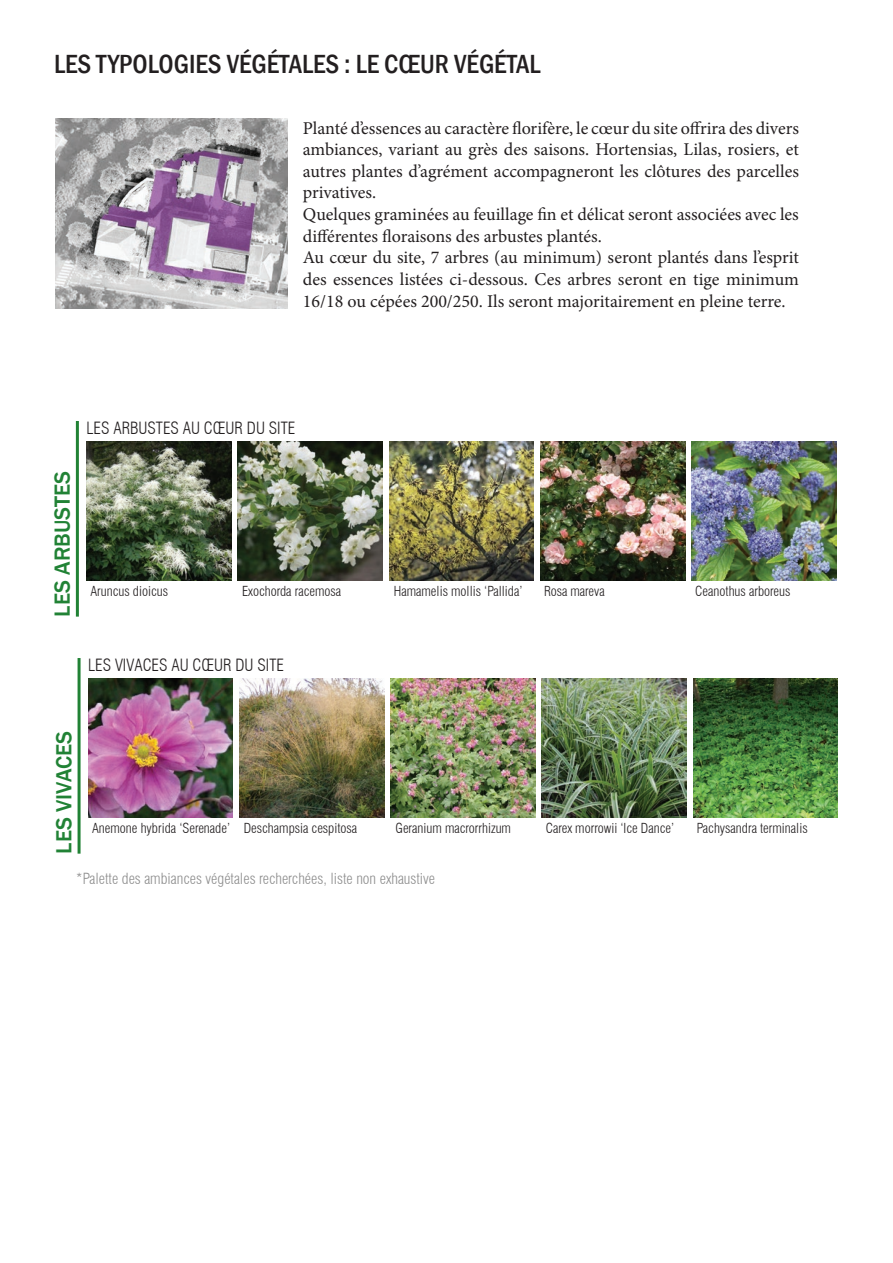
<style>
.page{position:relative;width:893px;height:1263px;background:#fff}
.page>*{position:absolute;margin:0;border:0;box-sizing:border-box;transform-origin:0 0}
.t1{font:500 condensed 27px "Franklin Gothic";color:#231f20}
.t2{font:500 22.5px "Franklin Gothic";color:#218235}
.t3{font:18px/21.6px "Minion Pro";color:#231f20}
.t4{font:300 condensed 16.5px "Swiss 721 BT";color:#231f20}
.t5{font:300 condensed 15px "Swiss 721 BT";color:#8e8e8e}
.t6{font:300 condensed 13.5px "Swiss 721 BT";color:#231f20}
</style>
<div class="page">
<img style="left:56px;top:118px;width:232px;height:191px">
<hr style="left:76px;top:421px;width:3px;height:196px;background:#218235">
<img style="left:87px;top:442px;width:144px;height:138px">
<img style="left:389px;top:442px;width:145px;height:138px">
<img style="left:238px;top:442px;width:145px;height:138px">
<img style="left:691px;top:442px;width:145px;height:138px">
<img style="left:540px;top:442px;width:145px;height:138px">
<hr style="left:78px;top:658px;width:3px;height:196px;background:#218235">
<img style="left:88px;top:679px;width:145px;height:138px">
<img style="left:391px;top:679px;width:144px;height:138px">
<img style="left:239px;top:679px;width:145px;height:138px">
<img style="left:693px;top:679px;width:145px;height:138px">
<img style="left:542px;top:679px;width:144px;height:138px">
<h1 class="t1" style="left:54px;top:46px;width:79px">LES TYPOLOGIES</h1>
<h1 class="t1" style="left:227px;top:46px;width:26px">VÉGÉTALES</h1>
<h1 class="t1" style="left:344px;top:46px;width:136px">: LE CŒUR VÉGÉTAL</h1>
<p class="t3" style="left:303px;top:117px;width:498px">Planté d’essences au caractère florifère, le cœur du site offrira des divers ambiances, variant au grès des saisons. Hortensias, Lilas, rosiers, et autres plantes d’agrément accompagneront les clôtures des parcelles privatives.<br>Quelques graminées au feuillage fin et délicat seront associées avec les différentes floraisons des arbustes plantés.<br>Au cœur du site, 7 arbres (au minimum) seront plantés dans l’esprit des essences listées ci-dessous. Ces arbres seront en tige minimum 16/18 ou cépées 200/250. Ils seront majoritairement en pleine terre.</p>
<p class="t2" style="left:48px;top:617px;width:147px;rotate:-90deg">Les arbustes</p>
<p class="t4" style="left:87px;top:418px;width:210px">Les arbustes au cœur du site</p>
<p class="t6" style="left:90px;top:583px;width:79px">Aruncus dioicus</p>
<p class="t6" style="left:242px;top:583px;width:101px">Exochorda racemosa</p>
<p class="t6" style="left:394px;top:583px;width:130px">Hamamelis mollis ‘Pallida’</p>
<p class="t6" style="left:544px;top:583px;width:62px">Rosa mareva</p>
<p class="t6" style="left:695px;top:583px;width:97px">Ceanothus arboreus</p>
<p class="t4" style="left:88px;top:655px;width:197px">Les VIVACES au cœur du site</p>
<p class="t2" style="left:50px;top:854px;width:123px;rotate:-90deg">LES VIVACES</p>
<p class="t6" style="left:92px;top:820px;width:267px">Anemone hybrida ‘Serenade’ Deschampsia cespitosa</p>
<p class="t6" style="left:396px;top:820px;width:117px">Geranium macrorrhizum</p>
<p class="t6" style="left:546px;top:820px;width:130px">Carex morrowii ‘Ice Dance’</p>
<p class="t6" style="left:697px;top:820px;width:112px">Pachysandra terminalis</p>
<p class="t5" style="left:76px;top:870px;width:361px">*Palette des ambiances végétales recherchées, liste non exhaustive</p>
</div>
